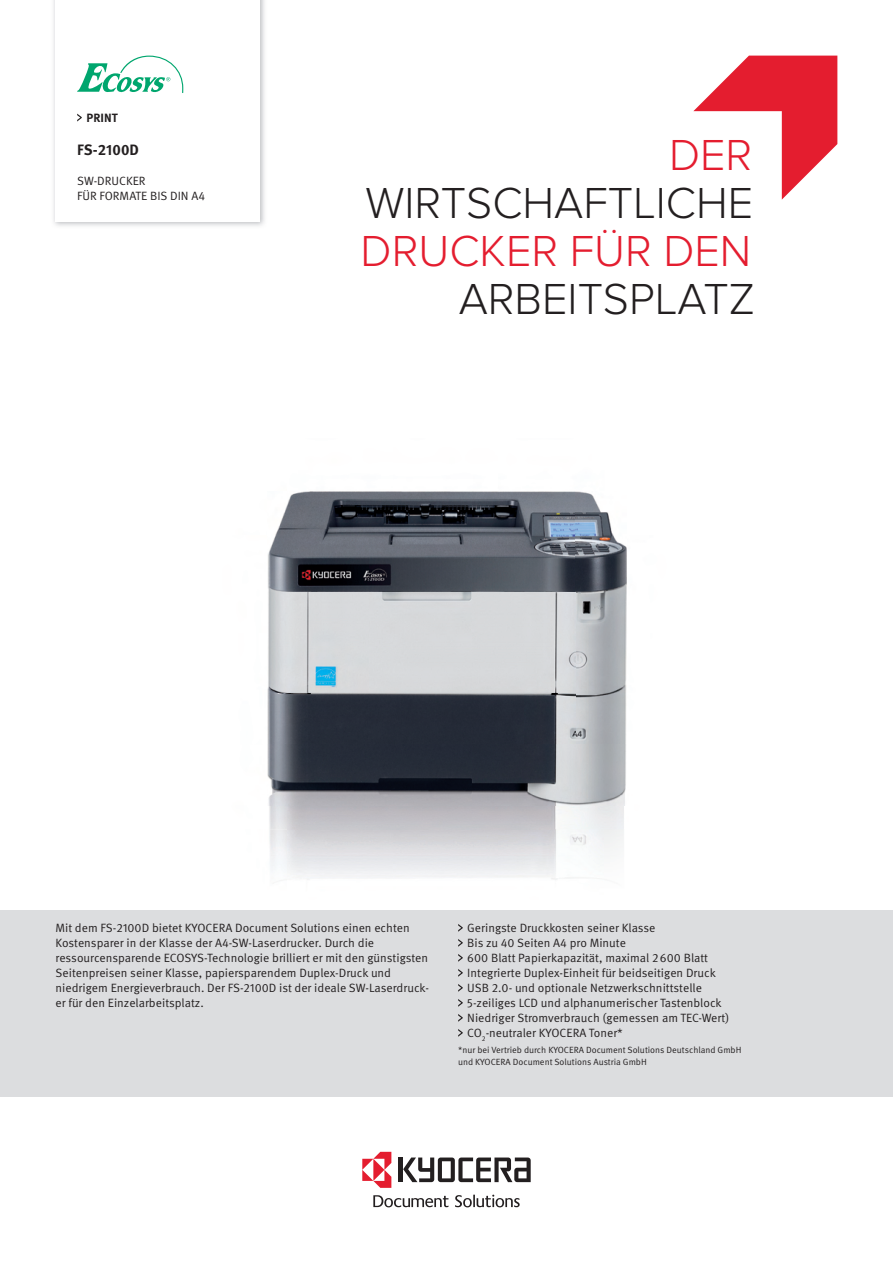
<style>
.page{position:relative;width:893px;height:1263px;background:#fff}
.page>*{position:absolute;margin:0;border:0;box-sizing:border-box;transform-origin:0 0}
.t1{font:300 45px "Proxima Nova";color:#231f20}
.t2{font:300 45px "Proxima Nova";color:#e41d2f}
.t3{font:700 15px "Meta Pro";color:#231f20}
.t4{font:12px/15px "Meta Pro Norm";color:#231f20}
.t5{font:700 12px "Meta Pro";color:#231f20}
.t6{font:9px/12px "Meta Pro Norm";color:#231f20}
</style>
<div class="page">
<img style="left:269px;top:829px;width:19px;height:42px">
<img style="left:302px;top:491px;width:279px;height:1px">
<img style="left:269px;top:805px;width:19px;height:24px">
<img style="left:551px;top:805px;width:74px;height:24px">
<img style="left:267px;top:492px;width:360px;height:313px">
<svg style="left:693px;top:56px;width:144px;height:144px"></svg>
<div style="left:0;top:910px;width:893px;height:186px;background:#dcdddf"></div>
<img style="left:53px;top:0;width:212px;height:226px">
<div style="left:56px;top:0;width:204px;height:222px;background:#fff"></div>
<hr style="left:399px;top:1157px;width:4px;height:25px;background:#231f20">
<svg style="left:403px;top:1157px;width:128px;height:25px"></svg>
<svg style="left:362px;top:1152px;width:29px;height:36px"></svg>
<svg style="left:455px;top:1195px;width:65px;height:12px"></svg>
<svg style="left:373px;top:1195px;width:75px;height:12px"></svg>
<svg style="left:77px;top:56px;width:106px;height:37px"></svg>
<svg style="left:458px;top:924px;width:5px;height:8px"></svg>
<svg style="left:458px;top:939px;width:5px;height:8px"></svg>
<svg style="left:458px;top:954px;width:5px;height:8px"></svg>
<svg style="left:458px;top:969px;width:5px;height:8px"></svg>
<svg style="left:458px;top:984px;width:5px;height:8px"></svg>
<svg style="left:458px;top:999px;width:5px;height:8px"></svg>
<svg style="left:458px;top:1014px;width:5px;height:8px"></svg>
<svg style="left:458px;top:1029px;width:5px;height:8px"></svg>
<svg style="left:77px;top:114px;width:5px;height:8px"></svg>
<p class="t5" style="left:87px;top:108px;width:33px">PRINT</p>
<p class="t3" style="left:77px;top:138px;width:63px">FS-2100D</p>
<p class="t4" style="left:77px;top:172px;width:130px">SW-DRUCKER<br>FÜR FORMATE BIS DIN A4</p>
<h1 class="t2" style="left:669px;top:129px;width:85px">DER</h1>
<h1 class="t1" style="left:366px;top:177px;width:389px">WIRTSCHAFTLICHE</h1>
<h1 class="t2" style="left:361px;top:225px;width:392px">DRUCKER FÜR DEN</h1>
<h1 class="t1" style="left:459px;top:273px;width:298px">ARBEITSPLATZ</h1>
<p class="t4" style="left:56px;top:919px;width:375px">Mit dem FS-2100D bietet KYOCERA Document Solutions einen echten Kostensparer in der Klasse der A4-SW-Laserdrucker. Durch die ressourcensparende ECOSYS-Technologie brilliert er mit den günstigsten Seitenpreisen seiner Klasse, papiersparendem Duplex-Druck und niedrigem Energieverbrauch. Der FS-2100D ist der ideale SW-Laserdruck&shy;er für den Einzelarbeitsplatz.</p>
<p class="t4" style="left:467px;top:919px;width:264px">Geringste Druckkosten seiner Klasse<br>Bis zu 40 Seiten A4 pro Minute<br>600 Blatt Papierkapazität, maximal 2 600 Blatt Integrierte Duplex-Einheit für beidseitigen Druck USB 2.0- und optionale Netzwerkschnittstelle 5-zeiliges LCD und alphanumerischer Tastenblock Niedriger Stromverbrauch (gemessen am TEC-Wert)<br>CO<sub>2</sub>-neutraler KYOCERA Toner*</p>
<p class="t6" style="left:458px;top:1043px;width:285px">*nur bei Vertrieb durch KYOCERA Document Solutions Deutschland GmbH und KYOCERA Document Solutions Austria GmbH</p>
</div>
